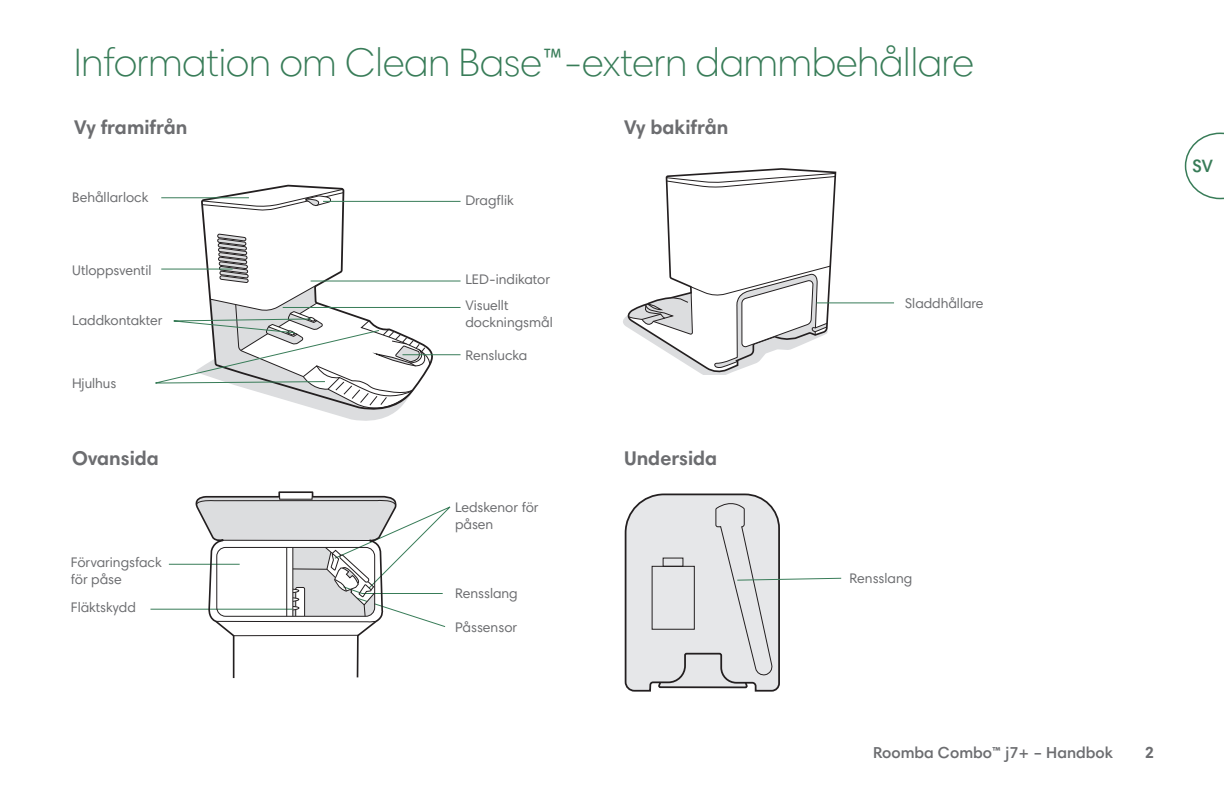
<style>
.page{position:relative;width:1224px;height:792px;background:#fff}
.page>*{position:absolute;margin:0;border:0;box-sizing:border-box;transform-origin:0 0}
._2018_Headline_1{font:300 40px "Harmonia Sans Std";color:#387c58}
._2018_Headline_2{font:700 20px "Harmonia Sans Std";color:#6c6d70}
.t1{font:600 18px "Harmonia Sans Std";color:#387c58}
.t2{font:600 16px "Harmonia Sans Std";color:#6c6d70}
.t3{font:700 16px "Harmonia Sans Std";color:#6c6d70}
._2018_Diagram_Captio{font:14px/16.8px "Harmonia Sans Std";color:#6c6d70}
</style>
<div class="page">
<svg style="left:1185px;top:133px;width:39px;height:66px"></svg>
<svg style="left:665px;top:168px;width:172px;height:136px"></svg>
<svg style="left:623px;top:265px;width:208px;height:109px"></svg>
<svg style="left:666px;top:173px;width:170px;height:15px"></svg>
<hr style="left:816px;top:302px;width:78px;height:1px;background:#387c58">
<svg style="left:624px;top:493px;width:218px;height:199px"></svg>
<hr style="left:169px;top:564px;width:71px;height:1px;background:#387c58">
<hr style="left:150px;top:609px;width:142px;height:1px;background:#387c58">
<svg style="left:200px;top:184px;width:235px;height:180px"></svg>
<svg style="left:201px;top:188px;width:143px;height:23px"></svg>
<hr style="left:402px;top:354px;width:59px;height:1px;background:#387c58">
<hr style="left:283px;top:307px;width:178px;height:1px;background:#387c58">
<hr style="left:323px;top:201px;width:138px;height:1px;background:#387c58">
<hr style="left:311px;top:281px;width:150px;height:1px;background:#387c58">
<svg style="left:155px;top:233px;width:276px;height:188px"></svg>
<hr style="left:161px;top:197px;width:88px;height:1px;background:#387c58">
<svg style="left:192px;top:491px;width:259px;height:188px"></svg>
<p class="_2018_Headline_1" style="left:74px;top:39px;width:901px">Information om Clean Base™-extern dammbehållare</p>
<p class="_2018_Headline_2" style="left:74px;top:114px;width:115px">Vy framifrån</p>
<p class="_2018_Diagram_Captio" style="left:72px;top:189px;width:78px">Behållarlock</p>
<p class="_2018_Diagram_Captio" style="left:72px;top:261px;width:81px">Utloppsventil</p>
<p class="_2018_Diagram_Captio" style="left:72px;top:311px;width:92px">Laddkontakter</p>
<p class="_2018_Diagram_Captio" style="left:72px;top:374px;width:46px">Hjulhus</p>
<p class="_2018_Headline_2" style="left:72px;top:446px;width:88px">Ovansida</p>
<p class="_2018_Diagram_Captio" style="left:71px;top:554px;width:92px">Förvaringsfack för påse</p>
<p class="_2018_Diagram_Captio" style="left:71px;top:598px;width:67px">Fläktskydd</p>
<p class="_2018_Diagram_Captio" style="left:465px;top:191px;width:50px">Dragflik</p>
<p class="_2018_Diagram_Captio" style="left:465px;top:271px;width:86px">LED-indikator</p>
<p class="_2018_Diagram_Captio" style="left:465px;top:297px;width:89px">Visuellt dockningsmål</p>
<p class="_2018_Diagram_Captio" style="left:465px;top:347px;width:64px">Renslucka</p>
<p class="_2018_Diagram_Captio" style="left:455px;top:498px;width:85px">Ledskenor för påsen</p>
<p class="_2018_Diagram_Captio" style="left:455px;top:584px;width:64px">Rensslang</p>
<p class="_2018_Diagram_Captio" style="left:455px;top:618px;width:64px">Påssensor</p>
<p class="_2018_Headline_2" style="left:624px;top:114px;width:106px">Vy bakifrån</p>
<p class="_2018_Headline_2" style="left:624px;top:446px;width:95px">Undersida</p>
<p class="_2018_Diagram_Captio" style="left:905px;top:295px;width:80px">Sladdhållare</p>
<p class="_2018_Diagram_Captio" style="left:850px;top:570px;width:64px">Rensslang</p>
<p class="t1" style="left:1192px;top:155px;width:22px">SV</p>
<p class="t2" style="left:873px;top:742px;width:241px">Roomba Combo™ j7+ – Handbok</p>
<p class="t3" style="left:1145px;top:742px;width:11px">2</p>
</div>
